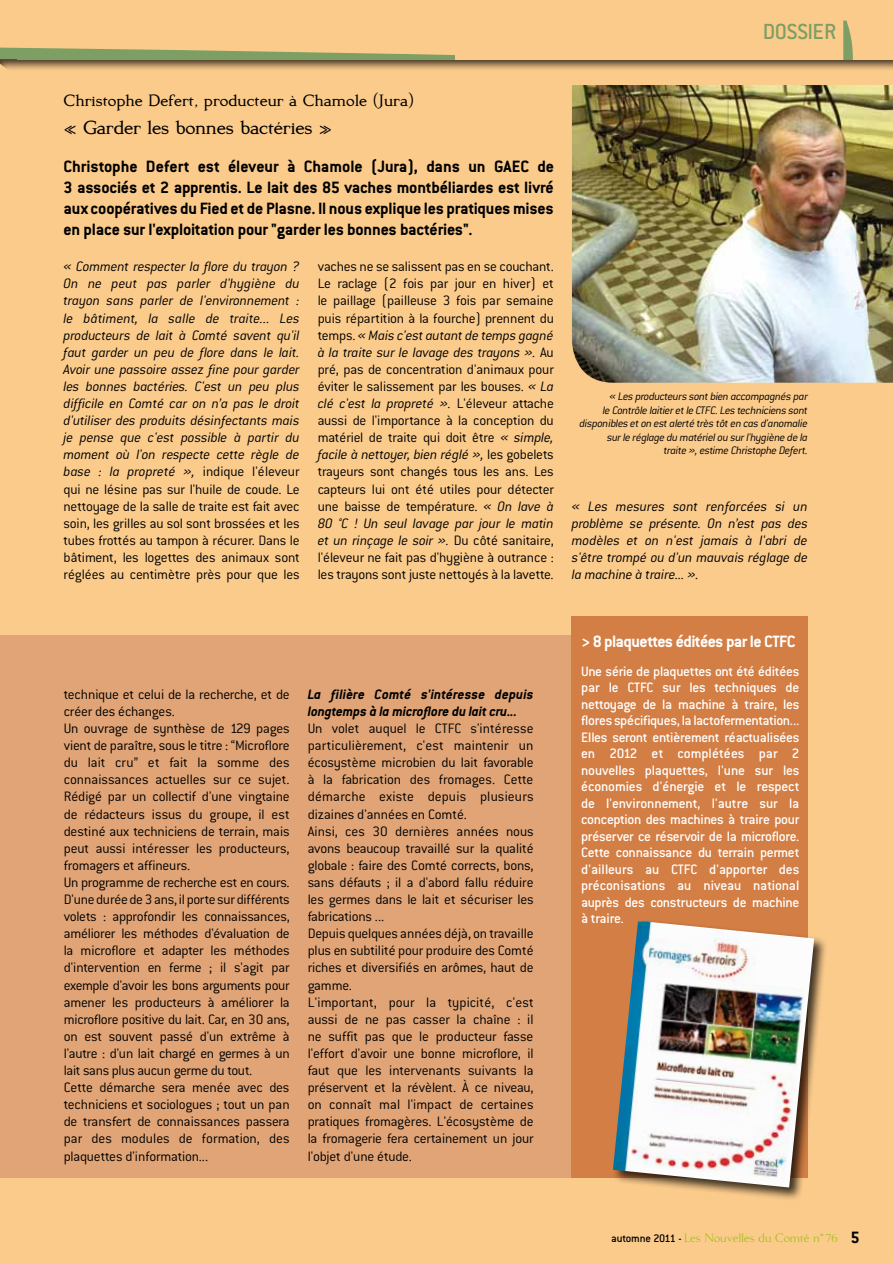
<style>
.page{position:relative;width:893px;height:1263px;background:#fff}
.page>*{position:absolute;margin:0;border:0;box-sizing:border-box;transform-origin:0 0}
.t1{font:500 24px "Conduit ITC";color:#7d9f63}
.t2{font:700 21px "Kurosawa Serif";letter-spacing:-.01em;color:#000}
.t3{font:700 18px/21px "Conduit ITC";letter-spacing:-.01em;color:#000;text-align:justify}
.t4{font:700 18px "Kurosawa Serif";color:#000}
.t5{font:700 18px "Conduit ITC";letter-spacing:-.03em;color:#fff}
.t6{font:300 15px/17.1px "Conduit ITC";letter-spacing:-.01em;color:#000}
.t7{font:italic 300 15px/17.1px "Conduit ITC";letter-spacing:-.01em;color:#000;text-align:justify}
.t8{font:500 15px/16.5px "Conduit ITC";letter-spacing:-.01em;color:#fff;text-align:justify}
.t9{font:italic 700 15px/17.1px "Conduit ITC";letter-spacing:-.01em;color:#000}
.t10{font:13.5px "Kurosawa Serif";color:#97bf0d}
.t11{font:italic 300 12px/13.5px "Conduit ITC";letter-spacing:-.03em;color:#000;text-align:right}
.s1{font-style:normal}
.s2{font-style:italic}
.s3{font-family:"Conduit ITC";font-weight:500;font-size:12px;color:#000}
.s4{font-family:"Conduit ITC";font-weight:700;font-size:18px;color:#000}
</style>
<div class="page">
<div style="left:0;top:59px;width:893px;height:1204px;background:#fbcb8c"></div>
<div style="left:0;top:0;width:893px;height:62px;background:#fbcb8c"></div>
<svg style="left:843px;top:21px;width:10px;height:39px"></svg>
<div style="left:0;top:60px;width:893px;height:195px;background:#000;opacity:.75"></div>
<div style="left:0;top:82px;width:893px;height:196px;background:#fbcb8c"></div>
<svg style="left:0;top:47px;width:455px;height:35px"></svg>
<div style="left:0;top:636px;width:808px;height:542px;background:#e0a476"></div>
<div style="left:572px;top:617px;width:236px;height:561px;background:#d37e44"></div>
<div style="left:611px;top:919px;width:217px;height:282px;background:#000;opacity:.75"></div>
<img style="left:613px;top:921px;width:201px;height:266px">
<img style="left:572px;top:85px;width:321px;height:298px">
<h1 class="t1" style="left:763px;top:18px;width:12px">dossier</h1>
<p class="t4" style="left:64px;top:90px;width:352px">Christophe Defert, producteur à Chamole (Jura)</p>
<h2 class="t2" style="left:64px;top:116px;width:270px">« Garder les bonnes bactéries »</h2>
<p class="t3" style="left:64px;top:155px;width:492px">Christophe Defert est éleveur à Chamole (Jura), dans un GAEC de 3 associés et 2 apprentis. Le lait des 85 vaches montbéliardes est livré aux coopératives du Fied et de Plasne. Il nous explique les pratiques mises en place sur l'exploitation pour "garder les bonnes bactéries".</p>
<p class="t7" style="left:64px;top:258px;width:238px">« Comment respecter la flore du trayon ?<br>On ne peut pas parler d'hygiène du trayon sans parler de l'environnement : le bâtiment, la salle de traite... Les producteurs de lait à Comté savent qu'il faut garder un peu de flore dans le lait.<br>Avoir une passoire assez fine pour garder les bonnes bactéries. C'est un peu plus difficile en Comté car on n’a pas le droit d'utiliser des produits désinfectants mais je pense que c'est possible à partir du moment où l'on respecte cette règle de base : la propreté », <span class="s1">indique l'éleveur qui ne lésine pas sur l'huile de coude. Le nettoyage de la salle de traite est fait avec soin, les grilles au sol sont brossées et les tubes frottés au tampon à récurer. Dans le bâtiment, les logettes des animaux sont réglées au centimètre près pour que les</span></p>
<p class="t6" style="left:318px;top:258px;width:238px;text-align:justify">vaches ne se salissent pas en se couchant.<br>Le raclage (2 fois par jour en hiver) et le paillage (pailleuse 3 fois par semaine puis répartition à la fourche) prennent du temps. <span class="s2">« Mais c'est autant de temps gagné à la traite sur le lavage des trayons ».</span> Au pré, pas de concentration d'animaux pour éviter le salissement par les bouses. <span class="s2">« La clé c'est la propreté ».</span> L'éleveur attache aussi de l'importance à la conception du matériel de traite qui doit être <span class="s2">« simple, facile à nettoyer, bien réglé »,</span> les gobelets trayeurs sont changés tous les ans. Les capteurs lui ont été utiles pour détecter une baisse de température. <span class="s2">« On lave à 80 °C ! Un seul lavage par jour le matin et un rinçage le soir ».</span> Du côté sanitaire, l'éleveur ne fait pas d'hygiène à outrance : les trayons sont juste nettoyés à la lavette.</p>
<p class="t11" style="left:579px;top:390px;width:230px">« Les producteurs sont bien accompagnés par<br>le Contrôle laitier et le CTFC. Les techniciens sont disponibles et on est alerté très tôt en cas d'anomalie sur le réglage du matériel ou sur l'hygiène de la<br>traite », estime Christophe Defert.</p>
<p class="t7" style="left:572px;top:497px;width:238px">« Les mesures sont renforcées si un problème se présente. On n’est pas des modèles et on n'est jamais à l'abri de s'être trompé ou d'un mauvais réglage de la machine à traire... ».</p>
<p class="t6" style="left:64px;top:686px;width:228px">technique et celui de la recherche, et de créer des échanges.<br>Un ouvrage de synthèse de 129 pages vient de paraître, sous le titre : “Microflore du lait cru” et fait la somme des connaissances actuelles sur ce sujet.<br>Rédigé par un collectif d'une vingtaine de rédacteurs issus du groupe, il est destiné aux techniciens de terrain, mais peut aussi intéresser les producteurs, fromagers et affineurs.<br>Un programme de recherche est en cours.<br>D'une durée de 3 ans, il porte sur différents volets : approfondir les connaissances, améliorer les méthodes d'évaluation de la microflore et adapter les méthodes d'intervention en ferme ; il s'agit par exemple d'avoir les bons arguments pour amener les producteurs à améliorer la microflore positive du lait. Car, en 30 ans, on est souvent passé d'un extrême à l'autre : d'un lait chargé en germes à un lait sans plus aucun germe du tout.<br>Cette démarche sera menée avec des techniciens et sociologues ; tout un pan de transfert de connaissances passera par des modules de formation, des plaquettes d'information...</p>
<p class="t9" style="left:308px;top:685px;width:228px">La filière Comté s'intéresse depuis longtemps à la microflore du lait cru...</p>
<p class="t6" style="left:308px;top:720px;width:228px">Un volet auquel le CTFC s'intéresse particulièrement, c'est maintenir un écosystème microbien du lait favorable à la fabrication des fromages. Cette démarche existe depuis plusieurs dizaines d'années en Comté.<br>Ainsi, ces 30 dernières années nous avons beaucoup travaillé sur la qualité globale : faire des Comté corrects, bons, sans défauts ; il a d'abord fallu réduire les germes dans le lait et sécuriser les fabrications ...<br>Depuis quelques années déjà, on travaille plus en subtilité pour produire des Comté riches et diversifiés en arômes, haut de gamme.<br>L'important, pour la typicité, c'est aussi de ne pas casser la chaîne : il ne suffit pas que le producteur fasse l'effort d'avoir une bonne microflore, il faut que les intervenants suivants la préservent et la révèlent. À ce niveau, on connaît mal l'impact de certaines pratiques fromagères. L'écosystème de la fromagerie fera certainement un jour l'objet d'une étude.</p>
<p class="t5" style="left:581px;top:631px;width:216px">&gt; 8 plaquettes éditées par le CTFC</p>
<p class="t8" style="left:581px;top:663px;width:220px">Une série de plaquettes ont été éditées par le CTFC sur les techniques de nettoyage de la machine à traire, les flores spécifiques, la lactofermentation...<br>Elles seront entièrement réactualisées en 2012 et complétées par 2 nouvelles plaquettes, l'une sur les économies d'énergie et le respect de l'environnement, l'autre sur la conception des machines à traire pour préserver ce réservoir de la microflore.<br>Cette connaissance du terrain permet d'ailleurs au CTFC d'apporter des préconisations au niveau national auprès des constructeurs de machine à traire.</p>
<p class="t10" style="left:611px;top:1231px;width:250px"><span class="s3">automne 2011 -</span> Les Nouvelles du Comté n° 76 <span class="s4">5</span></p>
</div>
